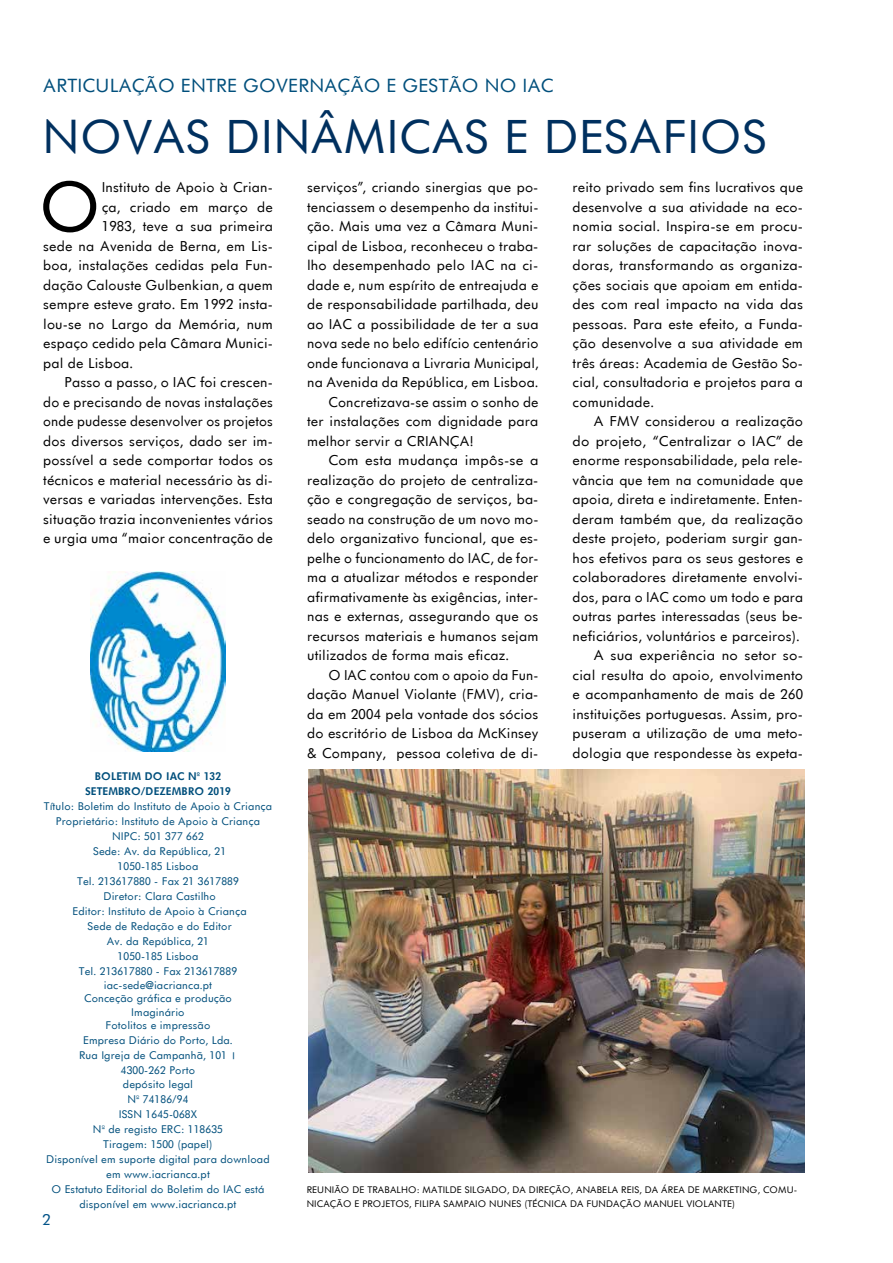
<style>
.page{position:relative;width:893px;height:1263px;background:#fff}
.page>*{position:absolute;margin:0;border:0;box-sizing:border-box;transform-origin:0 0}
.t1{font:66.3px "Futurist";color:#000}
.t2{font:45px "Futurist";color:#00305f}
.t3{font:18px "Futurist";color:#004f7c}
.t4{font:15px "Futurist";color:#005287}
.t5{font:13.5px/19.5px "Futurist";color:#000;text-align:justify}
.t6{font:10.5px/15px "Futurist";color:#004f7c;text-align:center}
.t7{font:700 10.5px/15px "Futurist";color:#004f7c;text-align:center}
.t8{font:9px "Futurist";color:#000}
</style>
<div class="page">
<img style="left:91px;top:571px;width:134px;height:180px">
<img style="left:308px;top:770px;width:496px;height:402px">
<h3 class="t3" style="left:43px;top:74px;width:65px">Articula</h3>
<h3 class="t3" style="left:132px;top:74px;width:61px">ção entre</h3>
<h3 class="t3" style="left:243px;top:74px;width:59px">Governa</h3>
<h3 class="t3" style="left:338px;top:74px;width:79px">ção eGestão</h3>
<h3 class="t3" style="left:485px;top:74px;width:16px">no</h3>
<h3 class="t3" style="left:523px;top:74px;width:31px">IAC</h3>
<h2 class="t2" style="left:43px;top:108px;width:727px">NOVAS DINÂMICAS E DESAFIOS</h2>
<h1 class="t1" style="left:39px;top:165px;width:55px">O</h1>
<p class="t5" style="left:102px;top:177px;width:173px">Instituto de Apoio à Crian-</p>
<p class="t5" style="left:102px;top:197px;width:173px">ça, criado em março de</p>
<p class="t5" style="left:102px;top:216px;width:173px">1983, teve a sua primeira</p>
<p class="t5" style="left:43px;top:236px;width:231px">sede na Avenida de Berna, em Lis-</p>
<p class="t5" style="left:43px;top:255px;width:231px">boa, instalações cedidas pela Fun-</p>
<p class="t5" style="left:43px;top:275px;width:231px">dação Calouste Gulbenkian, a quem</p>
<p class="t5" style="left:43px;top:294px;width:231px">sempre esteve grato. Em 1992 insta-</p>
<p class="t5" style="left:43px;top:314px;width:231px">lou-se no Largo da Memória, num</p>
<p class="t5" style="left:43px;top:333px;width:231px">espaço cedido pela Câmara Munici-</p>
<p class="t5" style="left:43px;top:353px;width:92px">pal de Lisboa.</p>
<p class="t5" style="left:64px;top:372px;width:210px">Passo a passo, o IAC foi crescen-</p>
<p class="t5" style="left:43px;top:392px;width:231px">do e precisando de novas instalações</p>
<p class="t5" style="left:43px;top:411px;width:231px">onde pudesse desenvolver os projetos</p>
<p class="t5" style="left:43px;top:431px;width:231px">dos diversos serviços, dado ser im-</p>
<p class="t5" style="left:43px;top:450px;width:231px">possível a sede comportar todos os</p>
<p class="t5" style="left:43px;top:470px;width:231px">técnicos e material necessário às di-</p>
<p class="t5" style="left:43px;top:489px;width:231px">versas e variadas intervenções. Esta</p>
<p class="t5" style="left:43px;top:509px;width:231px">situação trazia inconvenientes vários</p>
<p class="t5" style="left:43px;top:528px;width:231px">e urgia uma “maior concentração de</p>
<p class="t7" style="left:85px;top:768px;width:147px">BOLETIM DO IAC Nº 132<br>SETEMBRO/DEZEMBRO 2019</p>
<p class="t6" style="left:44px;top:798px;width:230px">Título: Boletim do Instituto de Apoio à Criança<br>Proprietário: Instituto de Apoio à Criança<br>NIPC : 501 377 662<br>Sede: Av. da República, 21<br>1050-185 Lisboa<br>Tel. 213617880 - Fax 21 3617889<br>Diretor: Clara Castilho<br>Editor: Instituto de Apoio à Criança<br>Sede de Redação e do Editor<br>Av. da República, 21<br>1050-185 Lisboa<br>Tel. 213617880 - Fax 213617889</p>
<p class="t6" style="left:84px;top:978px;width:149px;line-height:13.5px">iac-sede@iacrianca.pt<br>Conceção gráfica e produção<br>Imaginário<br>Fotolitos e impressão</p>
<p class="t6" style="left:79px;top:1032px;width:159px">Empresa Diário do Porto, Lda.<br>Rua Igreja de Campanhã, 101 |<br>4300-262 Porto</p>
<p class="t6" style="left:46px;top:1076px;width:225px">depósito legal<br>Nº 74186/94<br>ISSN 1645-068X<br>Nº de registo ERC: 118635<br>Tiragem: 1500 (papel)<br>Disponível em suporte digital para download em www.iacrianca.pt<br>O Estatuto Editorial do Boletim do IAC está disponível em www.iacrianca.pt</p>
<p class="t4" style="left:43px;top:1210px;width:10px">2</p>
<p class="t5" style="left:307px;top:177px;width:233px">serviços”, criando sinergias que po-</p>
<p class="t5" style="left:307px;top:197px;width:233px">tenciassem o desempenho da institui-</p>
<p class="t5" style="left:307px;top:216px;width:233px">ção. Mais uma vez a Câmara Muni-</p>
<p class="t5" style="left:307px;top:236px;width:233px">cipal de Lisboa, reconheceu o traba-</p>
<p class="t5" style="left:307px;top:255px;width:233px">lho desempenhado pelo IAC na ci-</p>
<p class="t5" style="left:307px;top:275px;width:233px">dade e, num espírito de entreajuda e</p>
<p class="t5" style="left:307px;top:294px;width:233px">de responsabilidade partilhada, deu</p>
<p class="t5" style="left:307px;top:314px;width:233px">ao IAC a possibilidade de ter a sua</p>
<p class="t5" style="left:307px;top:333px;width:233px">nova sede no belo edifício centenário</p>
<p class="t5" style="left:307px;top:353px;width:233px">onde funcionava a Livraria Municipal,</p>
<p class="t5" style="left:307px;top:372px;width:233px">na Avenida da República, em Lisboa.</p>
<p class="t5" style="left:328px;top:392px;width:212px">Concretizava-se assim o sonho de</p>
<p class="t5" style="left:307px;top:411px;width:233px">ter instalações com dignidade para</p>
<p class="t5" style="left:307px;top:431px;width:168px">melhor servir a CRIANÇA!</p>
<p class="t5" style="left:328px;top:450px;width:212px">Com esta mudança impôs-se a</p>
<p class="t5" style="left:307px;top:470px;width:233px">realização do projeto de centraliza-</p>
<p class="t5" style="left:307px;top:489px;width:233px">ção e congregação de serviços, ba-</p>
<p class="t5" style="left:307px;top:509px;width:233px">seado na construção de um novo mo-</p>
<p class="t5" style="left:307px;top:528px;width:233px">delo organizativo funcional, que es-</p>
<p class="t5" style="left:307px;top:548px;width:233px">pelhe o funcionamento do IAC, de for-</p>
<p class="t5" style="left:307px;top:567px;width:233px">ma a atualizar métodos e responder</p>
<p class="t5" style="left:307px;top:587px;width:233px">afirmativamente às exigências, inter-</p>
<p class="t5" style="left:307px;top:606px;width:233px">nas e externas, assegurando que os</p>
<p class="t5" style="left:307px;top:626px;width:233px">recursos materiais e humanos sejam</p>
<p class="t5" style="left:307px;top:645px;width:204px">utilizados de forma mais eficaz.</p>
<p class="t5" style="left:328px;top:665px;width:212px">O IAC contou com o apoio da Fun-</p>
<p class="t5" style="left:307px;top:684px;width:233px">dação Manuel Violante (FMV), cria-</p>
<p class="t5" style="left:307px;top:704px;width:233px">da em 2004 pela vontade dos sócios</p>
<p class="t5" style="left:307px;top:723px;width:233px">do escritório de Lisboa da McKinsey</p>
<p class="t5" style="left:307px;top:743px;width:233px">&amp; Company, pessoa coletiva de di-</p>
<p class="t5" style="left:573px;top:177px;width:232px">reito privado sem fins lucrativos que desenvolve a sua atividade na eco&shy;nomia social. Inspira-se em procu&shy;rar soluções de capacitação inova&shy;doras, transformando as organiza&shy;ções sociais que apoiam em entida&shy;des com real impacto na vida das pessoas. Para este efeito, a Funda&shy;ção desenvolve a sua atividade em três áreas: Academia de Gestão So&shy;cial, consultadoria e projetos para a comunidade.</p>
<p class="t5" style="left:573px;top:411px;width:232px;text-align:right">A FMV considerou a realização<br>do projeto, “Centralizar o IAC” de enorme responsabilidade, pela rele&shy;vância que tem na comunidade que apoia, direta e indiretamente. Enten&shy;deram também que, da realização deste projeto, poderiam surgir gan&shy;hos efetivos para os seus gestores e colaboradores diretamente envolvi&shy;dos, para o IAC como um todo e para outras partes interessadas (seus be&shy;neficiários, voluntários e parceiros).<br>A sua experiência no setor so&shy;cial resulta do apoio, envolvimento e acompanhamento de mais de 260 instituições portuguesas. Assim, pro&shy;puseram a utilização de uma meto&shy;dologia que respondesse às expeta-</p>
<p class="t8" style="left:307px;top:1184px;width:7px">reunião</p>
<p class="t8" style="left:352px;top:1184px;width:22px">de trabal</p>
<p class="t8" style="left:401px;top:1184px;width:37px">ho: Matilde</p>
<p class="t8" style="left:465px;top:1184px;width:29px">Silgado</p>
<p class="t8" style="left:507px;top:1184px;width:83px">, da Direção, Anabela</p>
<p class="t8" style="left:621px;top:1184px;width:53px">Reis, da área</p>
<p class="t8" style="left:688px;top:1184px;width:22px">de marketin</p>
<p class="t8" style="left:750px;top:1184px;width:29px">g, comu</p>
<p class="t8" style="left:794px;top:1184px;width:5px">-</p>
<p class="t8" style="left:307px;top:1198px;width:86px">ni cação e projetos</p>
<p class="t8" style="left:409px;top:1198px;width:67px">, Fili pa Sam paio</p>
<p class="t8" style="left:489px;top:1198px;width:15px">Nunes</p>
<p class="t8" style="left:524px;top:1198px;width:75px">(Técnica da Funda</p>
<p class="t8" style="left:620px;top:1198px;width:41px">ção Manuel</p>
<p class="t8" style="left:686px;top:1198px;width:7px">Violante</p>
<p class="t8" style="left:732px;top:1198px;width:5px">)</p>
</div>
